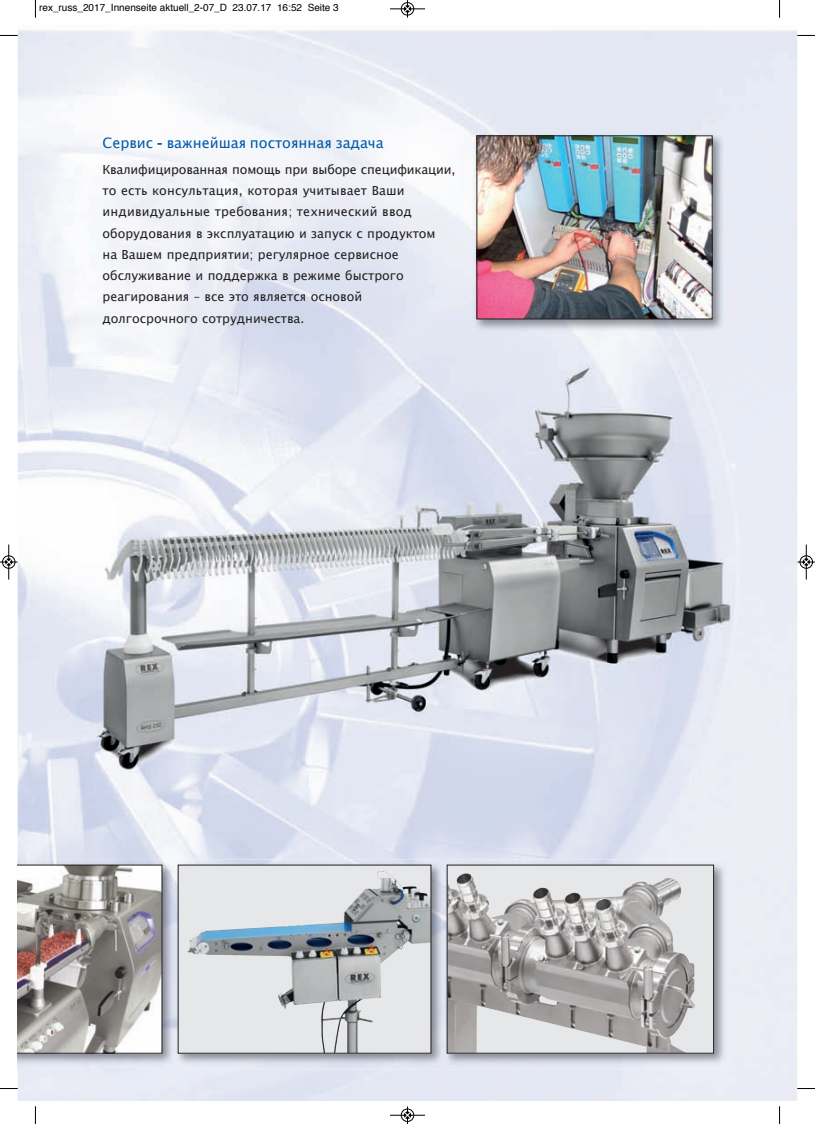
<style>
.page{position:relative;width:815px;height:1124px;background:#fff}
.page>*{position:absolute;margin:0;border:0;box-sizing:border-box;transform-origin:0 0}
.t1{font:14.38px "Lucida Grande";color:#015aaa}
.t2{font:12.5px/21.2px "Lucida Grande";color:#231f20}
.t3{font:10px "Helvetica";color:#000}
.s1{font-family:"DIN";font-weight:700}
</style>
<div class="page">
<img style="left:18px;top:30px;width:779px;height:1070px">
<img style="left:471px;top:130px;width:258px;height:205px">
<img style="left:479px;top:138px;width:231px;height:179px">
<div style="left:477px;top:136px;width:235px;height:183px;border:1px solid #231f20"></div>
<img style="left:18px;top:859px;width:423px;height:210px">
<svg style="left:18px;top:864px;width:144px;height:189px;background:#a59f9c"></svg>
<div style="left:178px;top:864px;width:253px;height:189px;background:#e6e7e9"></div>
<img style="left:187px;top:871px;width:242px;height:180px">
<img style="left:447px;top:859px;width:283px;height:210px">
<img style="left:441px;top:859px;width:6px;height:210px">
<div style="left:447px;top:864px;width:267px;height:189px;background:#e6e7e9"></div>
<img style="left:449px;top:873px;width:246px;height:178px">
<div style="left:447px;top:864px;width:267px;height:189px;border:1px solid #231f20"></div>
<svg style="left:35px;top:0;width:1px;height:18px"></svg>
<svg style="left:0;top:35px;width:18px;height:1px"></svg>
<svg style="left:779px;top:0;width:1px;height:18px"></svg>
<svg style="left:797px;top:35px;width:18px;height:1px"></svg>
<svg style="left:35px;top:1106px;width:1px;height:17px"></svg>
<svg style="left:0;top:1088px;width:18px;height:1px"></svg>
<svg style="left:779px;top:1106px;width:1px;height:17px"></svg>
<svg style="left:797px;top:1088px;width:18px;height:1px"></svg>
<div style="left:401px;top:2px;width:13px;height:14px;border:1px solid #fff;border-radius:50%"></div>
<hr style="left:390px;top:9px;width:35px;height:1px;background:#000">
<div style="left:401px;top:2px;width:13px;height:13px;border:1px solid #000;border-radius:50%"></div>
<svg style="left:404px;top:0;width:7px;height:18px"></svg>
<hr style="left:390px;top:1114px;width:35px;height:1px;background:#000">
<div style="left:401px;top:1108px;width:13px;height:13px;border:1px solid #000;border-radius:50%"></div>
<svg style="left:404px;top:1106px;width:7px;height:17px"></svg>
<hr style="left:9px;top:544px;width:1px;height:35px;background:#000">
<div style="left:2px;top:555px;width:13px;height:13px;border:1px solid #000;border-radius:50%"></div>
<svg style="left:0;top:558px;width:18px;height:7px"></svg>
<hr style="left:806px;top:544px;width:1px;height:35px;background:#000">
<div style="left:800px;top:555px;width:13px;height:13px;border:1px solid #000;border-radius:50%"></div>
<svg style="left:798px;top:558px;width:17px;height:7px"></svg>
<p class="t3" style="left:39px;top:4px;width:301px">rex_russ_2017_Innenseite aktuell_2-07_D 23.07.17 16:52 Seite 3</p>
<p class="t1" style="left:102px;top:134px;width:283px">сервис <span class="s1">-</span> важнейшая постоянная задача</p>
<p class="t2" style="left:102px;top:158px;width:355px">квалифицированная помощь при выборе спецификации, то есть консультация, которая учитывает Ваши индивидуальные требования; технический ввод оборудования в эксплуатацию и запуск с продуктом<br>на Вашем предприятии; регулярное сервисное обслуживание и поддержка в режиме быстрого реагирования – все это является основой долгосрочного сотрудничества.</p>
</div>
